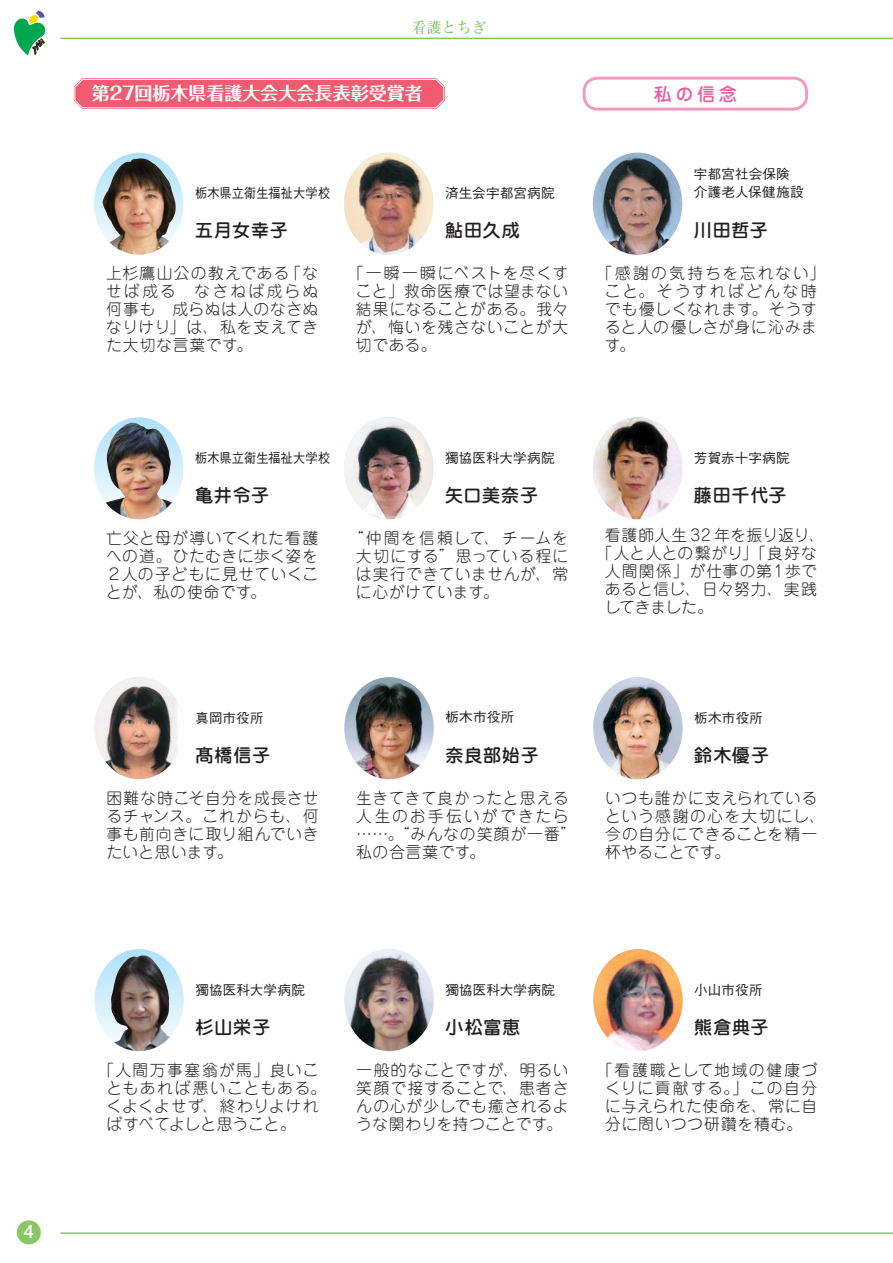
<style>
.page{position:relative;width:893px;height:1263px;background:#fff}
.page>*{position:absolute;margin:0;border:0;box-sizing:border-box;transform-origin:0 0}
.t1{font:18px "Jun 34 Pro Medium 90 pv RKSJ H";letter-spacing:.045em;color:#231f20}
.t2{font:18px "Folk Pro Bold 90 pv RKSJ H";color:#fff}
.t3{font:18px "Jun 34 Pro Medium 90 pv RKSJ H";color:#ef5ba1}
.t4{font:18px "Futo Go B101 Pr 6 N Bold 90 pv RKSJ H";color:#fff}
.t5{font:15.75px/18px "Jun 101 Pro Light 90 pv RKSJ H";letter-spacing:.045em;color:#231f20;text-align:justify}
.t6{font:15.75px/18px "Jun 101 Pro Light 90 pv RKSJ H";letter-spacing:.065em;color:#231f20}
.t7{font:15.75px/18px "Jun 101 Pro Light 90 pv RKSJ H";letter-spacing:.085em;color:#231f20}
.t8{font:15.75px "Jun 101 Pro Light 90 pv RKSJ H";letter-spacing:.02em;color:#231f20}
.t9{font:15px "Ryumin Pr 6 N Medium 90 pv RKSJ H";color:#89c765}
.t10{font:13.5px/18px "Gothic BBB Pr 6 N Medium 90 pv RKSJ H";letter-spacing:.015em;color:#231f20}
.t11{font:13.5px "Gothic BBB Pr 6 N Medium 90 pv RKSJ H";letter-spacing:.015em;color:#231f20;scale:.9 1}
</style>
<div class="page">
<hr style="left:60px;top:1232px;width:832px;height:2px;background:#89c765">
<div style="left:17px;top:1220px;width:24px;height:24px;background:#89c765;border-radius:50%"></div>
<svg style="left:14px;top:11px;width:31px;height:44px"></svg>
<hr style="left:60px;top:38px;width:832px;height:1px;background:#89c765">
<svg style="left:73px;top:78px;width:372px;height:31px;background:#f1697e"></svg>
<svg style="left:94px;top:153px;width:89px;height:102px"></svg>
<img style="left:102px;top:157px;width:75px;height:98px">
<svg style="left:94px;top:417px;width:89px;height:102px"></svg>
<img style="left:105px;top:422px;width:68px;height:97px">
<img style="left:593px;top:153px;width:89px;height:102px;border-radius:50%">
<img style="left:593px;top:417px;width:89px;height:102px;border-radius:50%">
<img style="left:344px;top:153px;width:89px;height:102px;border-radius:50%">
<img style="left:344px;top:417px;width:89px;height:102px;border-radius:50%">
<img style="left:94px;top:677px;width:90px;height:102px;border-radius:50%">
<svg style="left:94px;top:949px;width:90px;height:102px;background:#d2eefc"></svg>
<img style="left:110px;top:954px;width:61px;height:97px">
<img style="left:593px;top:677px;width:89px;height:102px;border-radius:50%">
<img style="left:593px;top:949px;width:89px;height:102px;border-radius:50%">
<img style="left:344px;top:677px;width:89px;height:102px;border-radius:50%">
<img style="left:344px;top:949px;width:89px;height:102px;border-radius:50%">
<div style="left:582px;top:77px;width:226px;height:34px;border:3px solid #f49ac1;border-radius:14px"></div>
<p class="t4" style="left:24px;top:1225px;width:12px">4</p>
<p class="t9" style="left:411px;top:21px;width:76px">看護とちぎ</p>
<p class="t2" style="left:92px;top:87px;width:332px">第27回栃木県看護大会大会長表彰受賞者</p>
<p class="t11" style="left:195px;top:188px;width:152px">栃木県立衛生福祉大学校</p>
<p class="t1" style="left:195px;top:224px;width:94px">五月女幸子</p>
<p class="t10" style="left:445px;top:186px;width:111px">済生会宇都宮病院</p>
<p class="t1" style="left:445px;top:224px;width:76px">鮎田久成</p>
<p class="t5" style="left:106px;top:266px;width:214px">上杉鷹山公の教えである「なせば成る　なさねば成らぬ何事も　成らぬは人のなさぬなりけり」は、私を支えてきた大切な言葉です。</p>
<p class="t5" style="left:356px;top:266px;width:214px;text-indent:-8px">「一瞬一瞬にベストを尽くすこと」救命医療では望まない結果になることがある。我々が、悔いを残さないことが大切である。</p>
<p class="t3" style="left:654px;top:87px;width:84px">私の信念</p>
<p class="t10" style="left:694px;top:167px;width:111px">宇都宮社会保険介護老人保健施設</p>
<p class="t1" style="left:694px;top:224px;width:75px">川田哲子</p>
<p class="t7" style="left:604px;top:266px;width:221px;text-indent:-8px">「感謝の気持ちを忘れない」こと。そうすればどんな時でも優しくなれます。そうすると人の優しさが身に沁みます。</p>
<p class="t11" style="left:195px;top:453px;width:152px">栃木県立衛生福祉大学校</p>
<p class="t1" style="left:195px;top:488px;width:76px">亀井令子</p>
<p class="t5" style="left:106px;top:531px;width:214px">亡父と母が導いてくれた看護への道。ひたむきに歩く姿を２人の子どもに見せていくことが、私の使命です。</p>
<p class="t10" style="left:445px;top:451px;width:111px">獨協医科大学病院</p>
<p class="t1" style="left:445px;top:488px;width:95px">矢口美奈子</p>
<p class="t5" style="left:356px;top:531px;width:214px;text-indent:-8px">“仲間を信頼して、チームを大切にする”思っている程には実行できていませんが、常に心がけています。</p>
<p class="t10" style="left:694px;top:451px;width:97px">芳賀赤十字病院</p>
<p class="t1" style="left:694px;top:488px;width:94px">藤田千代子</p>
<p class="t5" style="left:604px;top:528px;width:221px">看護師人生 32 年を振り返り、</p>
<p class="t5" style="left:597px;top:546px;width:221px">「人と人との繋がり」「良好な</p>
<p class="t6" style="left:604px;top:564px;width:214px">人間関係」が仕事の第１歩で</p>
<p class="t8" style="left:604px;top:583px;width:214px">あると信じ、日々努力、実践</p>
<p class="t5" style="left:604px;top:600px;width:110px">してきました。</p>
<p class="t10" style="left:195px;top:710px;width:70px">真岡市役所</p>
<p class="t1" style="left:195px;top:748px;width:76px">髙橋信子</p>
<p class="t5" style="left:106px;top:791px;width:214px">困難な時こそ自分を成長させるチャンス。これからも、何事も前向きに取り組んでいきたいと思います。</p>
<p class="t10" style="left:445px;top:710px;width:70px">栃木市役所</p>
<p class="t1" style="left:445px;top:748px;width:95px">奈良部始子</p>
<p class="t6" style="left:356px;top:791px;width:221px">生きてきて良かったと思える人生のお手伝いができたら……。“みんなの笑顔が一番”私の合言葉です。</p>
<p class="t10" style="left:694px;top:710px;width:70px">栃木市役所</p>
<p class="t1" style="left:694px;top:748px;width:76px">鈴木優子</p>
<p class="t5" style="left:605px;top:791px;width:221px;text-align:left">いつも誰かに支えられているという感謝の心を大切にし、今の自分にできることを精一杯やることです。</p>
<p class="t10" style="left:195px;top:982px;width:111px">獨協医科大学病院</p>
<p class="t1" style="left:195px;top:1020px;width:76px">杉山栄子</p>
<p class="t5" style="left:106px;top:1063px;width:221px;text-align:left;text-indent:-8px">「人間万事塞翁が馬」良いこともあれば悪いこともある。くよくよせず、終わりよければすべてよしと思うこと。</p>
<p class="t10" style="left:445px;top:982px;width:111px">獨協医科大学病院</p>
<p class="t1" style="left:445px;top:1020px;width:76px">小松富恵</p>
<p class="t5" style="left:356px;top:1063px;width:214px">一般的なことですが、明るい笑顔で接することで、患者さんの心が少しでも癒されるような関わりを持つことです。</p>
<p class="t10" style="left:694px;top:982px;width:70px">小山市役所</p>
<p class="t1" style="left:694px;top:1020px;width:76px">熊倉典子</p>
<p class="t5" style="left:597px;top:1063px;width:221px;text-align:center">「看護職として地域の健康づくりに貢献する。」この自分に与えられた使命を、常に自分に問いつつ研鑽を積む。</p>
</div>
